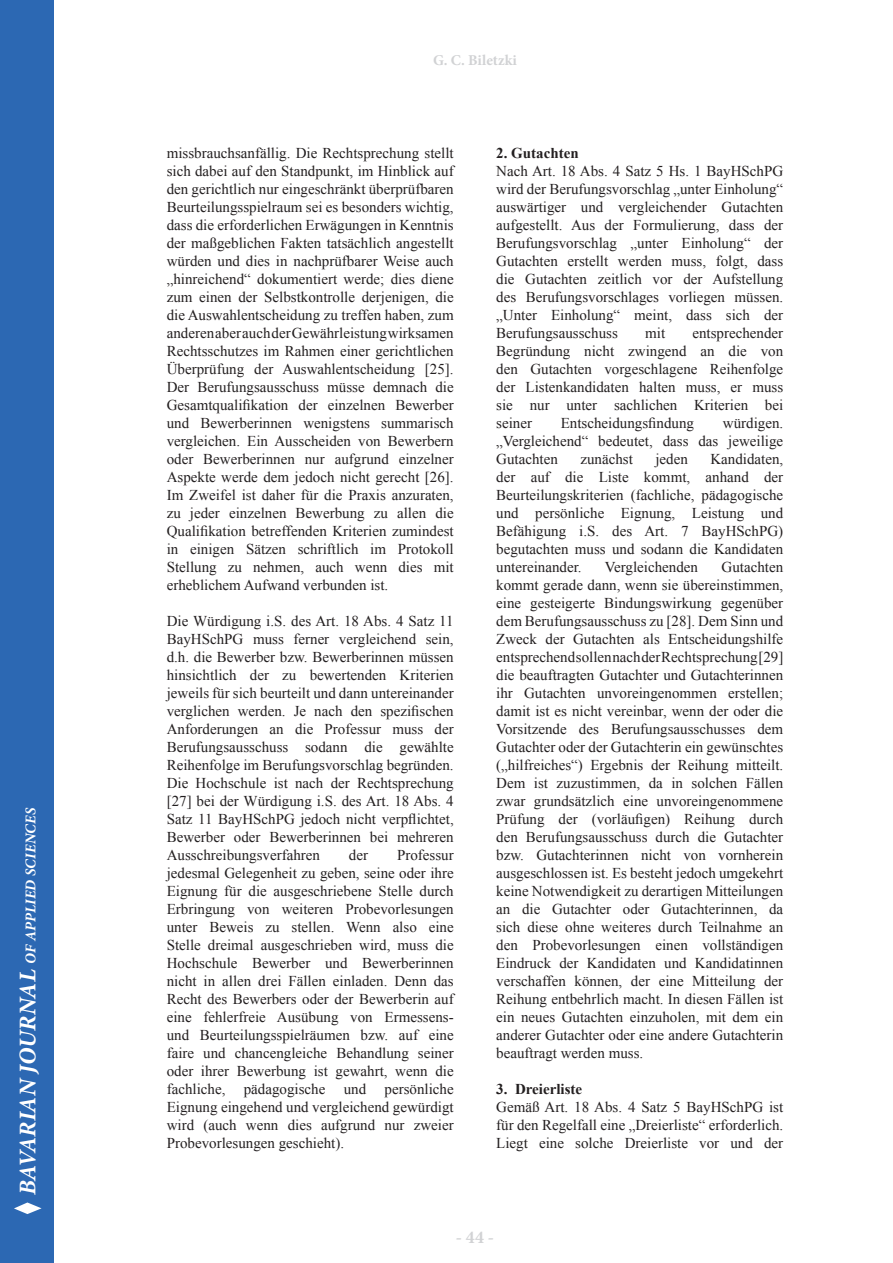
<style>
.page{position:relative;width:893px;height:1263px;background:#fff}
.page>*{position:absolute;margin:0;border:0;box-sizing:border-box;transform-origin:0 0}
.t1{font:700 18px "Minion Pro";color:#d1d2d4}
.t2{font:15px/18px "Times New Roman";color:#231f20;text-align:justify}
.t3{font:italic 700 15px "Minion Pro";color:#fff}
.t4{font:700 15px "Times New Roman";color:#231f20}
.t5{font:700 15px "Minion Pro";letter-spacing:.005em;color:#d1d2d4}
.s1{font-size:24px}
</style>
<div class="page">
<div style="left:0;top:0;width:54px;height:1263px;background:#2c68b3"></div>
<svg style="left:14px;top:1202px;width:28px;height:12px"></svg>
<p class="t3" style="left:20px;top:1195px;width:388px;rotate:-90deg"><span class="s1">Bavarian Journal</span> of Applied Sciences</p>
<p class="t5" style="left:433px;top:50px;width:85px">G. C. Biletzki</p>
<p class="t2" style="left:167px;top:144px;width:289px">missbrauchsanfällig. Die Rechtsprechung stellt sich dabei auf den Standpunkt, im Hinblick auf den gerichtlich nur eingeschränkt überprüfbaren Beurteilungsspielraum sei es besonders wichtig, dass die erforderlichen Erwägungen in Kenntnis der maßgeblichen Fakten tatsächlich angestellt würden und dies in nachprüfbarer Weise auch „hinreichend“ dokumentiert werde; dies diene zum einen der Selbstkontrolle derjenigen, die die Auswahlentscheidung zu treffen haben, zum anderen aber auch der Gewährleistung wirksamen Rechtsschutzes im Rahmen einer gerichtlichen Überprüfung der Auswahlentscheidung [25].<br>Der Berufungsausschuss müsse demnach die Gesamtqualifikation der einzelnen Bewerber und Bewerberinnen wenigstens summarisch vergleichen. Ein Ausscheiden von Bewerbern oder Bewerberinnen nur aufgrund einzelner Aspekte werde dem jedoch nicht gerecht [26].<br>Im Zweifel ist daher für die Praxis anzuraten, zu jeder einzelnen Bewerbung zu allen die Qualifikation betreffenden Kriterien zumindest in einigen Sätzen schriftlich im Protokoll Stellung zu nehmen, auch wenn dies mit erheblichem Aufwand verbunden ist.</p>
<p class="t2" style="left:167px;top:612px;width:289px">Die Würdigung i.S. des Art. 18 Abs. 4 Satz 11<br>BayHSchPG muss ferner vergleichend sein, d.h. die Bewerber bzw. Bewerberinnen müssen hinsichtlich der zu bewertenden Kriterien jeweils für sich beurteilt und dann untereinander verglichen werden. Je nach den spezifischen Anforderungen an die Professur muss der Berufungsausschuss sodann die gewählte Reihenfolge im Berufungsvorschlag begründen.<br>Die Hochschule ist nach der Rechtsprechung [27] bei der Würdigung i.S. des Art. 18 Abs. 4<br>Satz 11 BayHSchPG jedoch nicht verpflichtet, Bewerber oder Bewerberinnen bei mehreren Ausschreibungsverfahren</p>
<p class="t2" style="left:349px;top:846px;width:21px">der</p>
<p class="t2" style="left:167px;top:846px;width:289px;text-indent:230px">Professur jedesmal Gelegenheit zu geben, seine oder ihre Eignung für die ausgeschriebene Stelle durch Erbringung von weiteren Probevorlesungen unter Beweis zu stellen. Wenn also eine Stelle dreimal ausgeschrieben wird, muss die Hochschule Bewerber und Bewerberinnen nicht in allen drei Fällen einladen. Denn das Recht des Bewerbers oder der Bewerberin auf eine fehlerfreie Ausübung von Ermessens&shy;und Beurteilungsspielräumen bzw. auf eine faire und chancengleiche Behandlung seiner oder ihrer Bewerbung ist gewahrt, wenn die fachliche, pädagogische und persönliche Eignung eingehend und vergleichend gewürdigt wird (auch wenn dies aufgrund nur zweier Probevorlesungen geschieht).</p>
<p class="t4" style="left:496px;top:143px;width:84px">2. Gutachten</p>
<p class="t2" style="left:496px;top:162px;width:289px">Nach Art. 18 Abs. 4 Satz 5 Hs. 1 BayHSchPG wird der Berufungsvorschlag „unter Einholung“ auswärtiger und vergleichender Gutachten aufgestellt. Aus der Formulierung, dass der Berufungsvorschlag „unter Einholung“ der Gutachten erstellt werden muss, folgt, dass die Gutachten zeitlich vor der Aufstellung des Berufungsvorschlages vorliegen müssen. „Unter Einholung“ meint, dass sich der Berufungsausschuss</p>
<p class="t2" style="left:496px;top:324px;width:289px;text-indent:196px">entsprechender Begründung nicht zwingend an die von den Gutachten vorgeschlagene Reihenfolge der Listenkandidaten halten muss, er muss sie nur unter sachlichen Kriterien bei seiner</p>
<p class="t2" style="left:645px;top:324px;width:22px">mit</p>
<p class="t2" style="left:496px;top:414px;width:289px;text-indent:227px">würdigen. „Vergleichend“ bedeutet, dass das jeweilige Gutachten</p>
<p class="t2" style="left:561px;top:414px;width:135px">Entscheidungsfindung</p>
<p class="t2" style="left:580px;top:450px;width:54px">zunächst</p>
<p class="t2" style="left:655px;top:450px;width:34px">jeden</p>
<p class="t2" style="left:496px;top:450px;width:289px;text-indent:214px">Kandidaten, der auf die Liste kommt, anhand der Beurteilungskriterien (fachliche, pädagogische und persönliche Eignung, Leistung und Befähigung i.S. des Art. 7 BayHSchPG) begutachten muss und sodann die Kandidaten untereinander.</p>
<p class="t2" style="left:496px;top:558px;width:289px;text-indent:225px">Gutachten kommt gerade dann, wenn sie übereinstimmen, eine gesteigerte Bindungswirkung gegenüber dem Berufungsausschuss zu [28]. Dem Sinn und Zweck der Gutachten als Entscheidungshilfe entsprechend sollen nach der Rechtsprechung [29] die beauftragten Gutachter und Gutachterinnen ihr Gutachten unvoreingenommen erstellen; damit ist es nicht vereinbar, wenn der oder die Vorsitzende des Berufungsausschusses dem Gutachter oder der Gutachterin ein gewünschtes („hilfreiches“) Ergebnis der Reihung mitteilt.<br>Dem ist zuzustimmen, da in solchen Fällen zwar grundsätzlich eine unvoreingenommene Prüfung der (vorläufigen) Reihung durch den Berufungsausschuss durch die Gutachter bzw. Gutachterinnen nicht von vornherein ausgeschlossen ist. Es besteht jedoch umgekehrt keine Notwendigkeit zu derartigen Mitteilungen an die Gutachter oder Gutachterinnen, da sich diese ohne weiteres durch Teilnahme an den Probevorlesungen einen vollständigen Eindruck der Kandidaten und Kandidatinnen verschaffen können, der eine Mitteilung der Reihung entbehrlich macht. In diesen Fällen ist ein neues Gutachten einzuholen, mit dem ein anderer Gutachter oder eine andere Gutachterin beauftragt werden muss.</p>
<p class="t4" style="left:496px;top:1079px;width:87px">3. Dreierliste</p>
<p class="t2" style="left:496px;top:1098px;width:289px">Gemäß Art. 18 Abs. 4 Satz 5 BayHSchPG ist für den Regelfall eine „Dreierliste“ erforderlich.<br>Liegt eine solche Dreierliste vor und der</p>
<p class="t2" style="left:605px;top:558px;width:95px">Vergleichenden</p>
<p class="t1" style="left:456px;top:1224px;width:40px">- 44 -</p>
</div>
